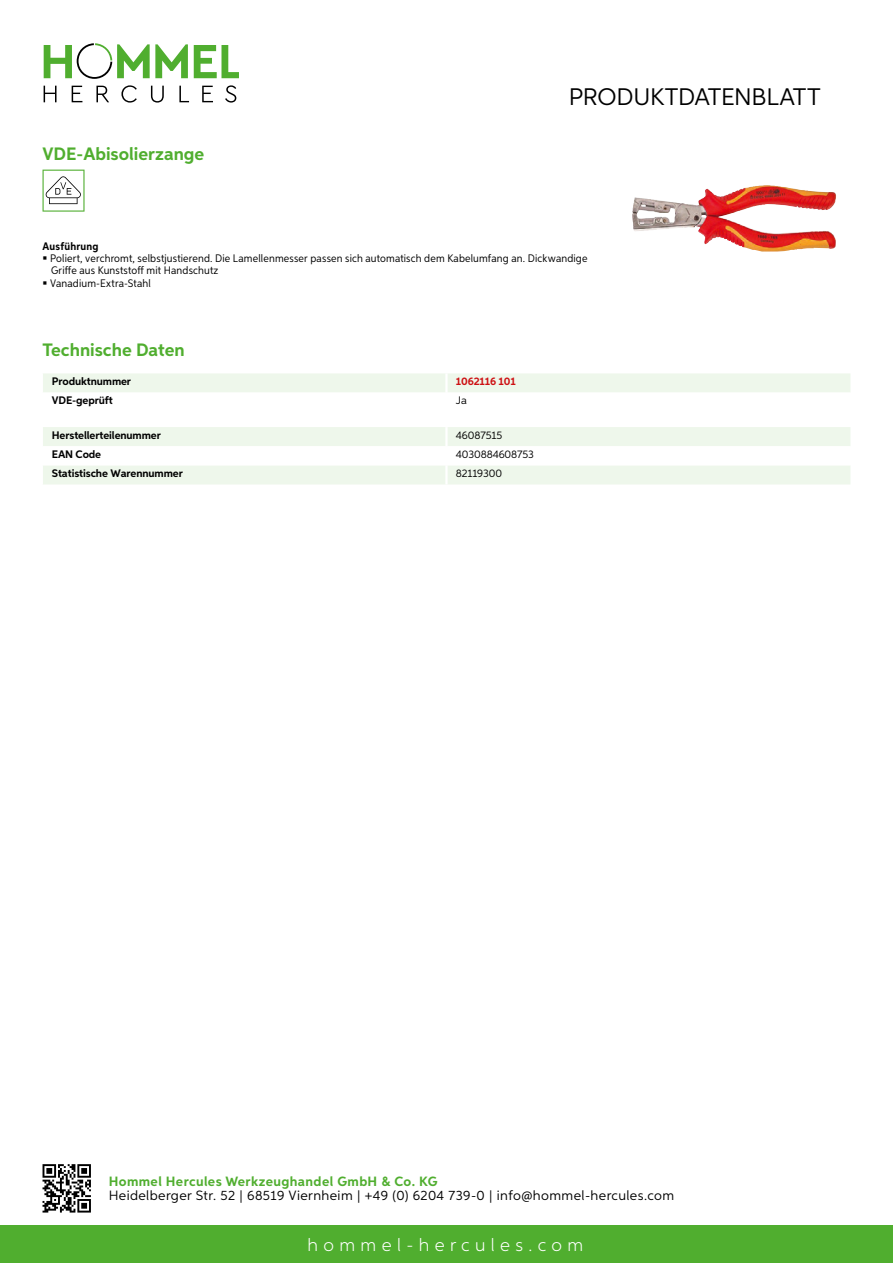
<style>
.page{position:relative;width:893px;height:1263px;background:#fff}
.page>*{position:absolute;margin:0;border:0;box-sizing:border-box;transform-origin:0 0}
.t1{font:24px "Aspira";letter-spacing:-.01em;color:#000}
.t2{font:700 18px "Aspira";color:#50ae2f}
.t3{font:300 18px "Aspira";letter-spacing:.3em;color:#fff}
.t4{font:13.5px "Aspira";letter-spacing:.03em;color:#000}
.t5{font:700 13.5px "Aspira";letter-spacing:.03em;color:#50ae2f}
.t6{font:10.95px/12.5px "Aspira Nar";letter-spacing:.015em;color:#000}
.t7{font:700 10.95px "Aspira";letter-spacing:-.01em;color:#000}
.t8{font:10.95px "Aspira";letter-spacing:-.01em;color:#000}
.t9{font:700 10.95px "Aspira";letter-spacing:-.01em;color:#cd1013}
.t10{font:700 10.95px "Aspira Nar";letter-spacing:.02em;color:#000}
</style>
<div class="page">
<div style="left:0;top:1226px;width:893px;height:37px;background:#50ae2f"></div>
<svg style="left:43px;top:1164px;width:48px;height:48px"></svg>
<svg style="left:194px;top:45px;width:45px;height:33px"></svg>
<svg style="left:44px;top:43px;width:144px;height:36px"></svg>
<svg style="left:44px;top:86px;width:13px;height:16px"></svg>
<svg style="left:72px;top:86px;width:10px;height:16px"></svg>
<svg style="left:96px;top:86px;width:13px;height:16px"></svg>
<svg style="left:121px;top:85px;width:16px;height:18px"></svg>
<svg style="left:151px;top:86px;width:13px;height:17px"></svg>
<svg style="left:179px;top:86px;width:10px;height:16px"></svg>
<svg style="left:202px;top:86px;width:11px;height:16px"></svg>
<svg style="left:225px;top:85px;width:11px;height:18px"></svg>
<div style="left:43px;top:373px;width:807px;height:19px;background:#eef7eb"></div>
<svg style="left:43px;top:427px;width:807px;height:57px"></svg>
<hr style="left:445px;top:465px;width:3px;height:19px;background:#fff">
<svg style="left:43px;top:170px;width:42px;height:42px"></svg>
<img style="left:632px;top:185px;width:131px;height:65px">
<h2 class="t2" style="left:43px;top:142px;width:163px">VDE-Abisolierzange</h2>
<h1 class="t1" style="left:569px;top:82px;width:253px">Produktdatenblatt</h1>
<p class="t10" style="left:43px;top:239px;width:58px">Ausführung</p>
<p class="t6" style="left:50px;top:252px;width:539px">Poliert, verchromt, selbstjustierend. Die Lamellenmesser passen sich automatisch dem Kabelumfang an. Dickwandige<br>Griffe aus Kunststoff mit Handschutz<br>Vanadium-Extra-Stahl</p>
<h2 class="t2" style="left:43px;top:339px;width:144px">Technische Daten</h2>
<p class="t7" style="left:52px;top:375px;width:81px">Produktnummer</p>
<p class="t9" style="left:456px;top:375px;width:61px">1062116 101</p>
<p class="t7" style="left:52px;top:394px;width:63px">VDE-geprüft</p>
<p class="t8" style="left:456px;top:394px;width:13px">Ja</p>
<p class="t7" style="left:52px;top:428px;width:111px">Herstellerteilenummer</p>
<p class="t8" style="left:456px;top:429px;width:48px">46087515</p>
<p class="t7" style="left:52px;top:448px;width:51px">EAN Code</p>
<p class="t8" style="left:456px;top:448px;width:80px">4030884608753</p>
<p class="t7" style="left:52px;top:467px;width:132px">Statistische Warennummer</p>
<p class="t8" style="left:456px;top:467px;width:48px">82119300</p>
<p class="t5" style="left:109px;top:1172px;width:330px">Hommel Hercules Werkzeughandel GmbH &amp; Co. KG</p>
<p class="t4" style="left:109px;top:1187px;width:567px">Heidelberger Str. 52 | 68519 Viernheim | +49 (0) 6204 739-0 | info@hommel-hercules.com</p>
<h2 class="t3" style="left:307px;top:1234px;width:277px">hommel-hercules.com</h2>
</div>
